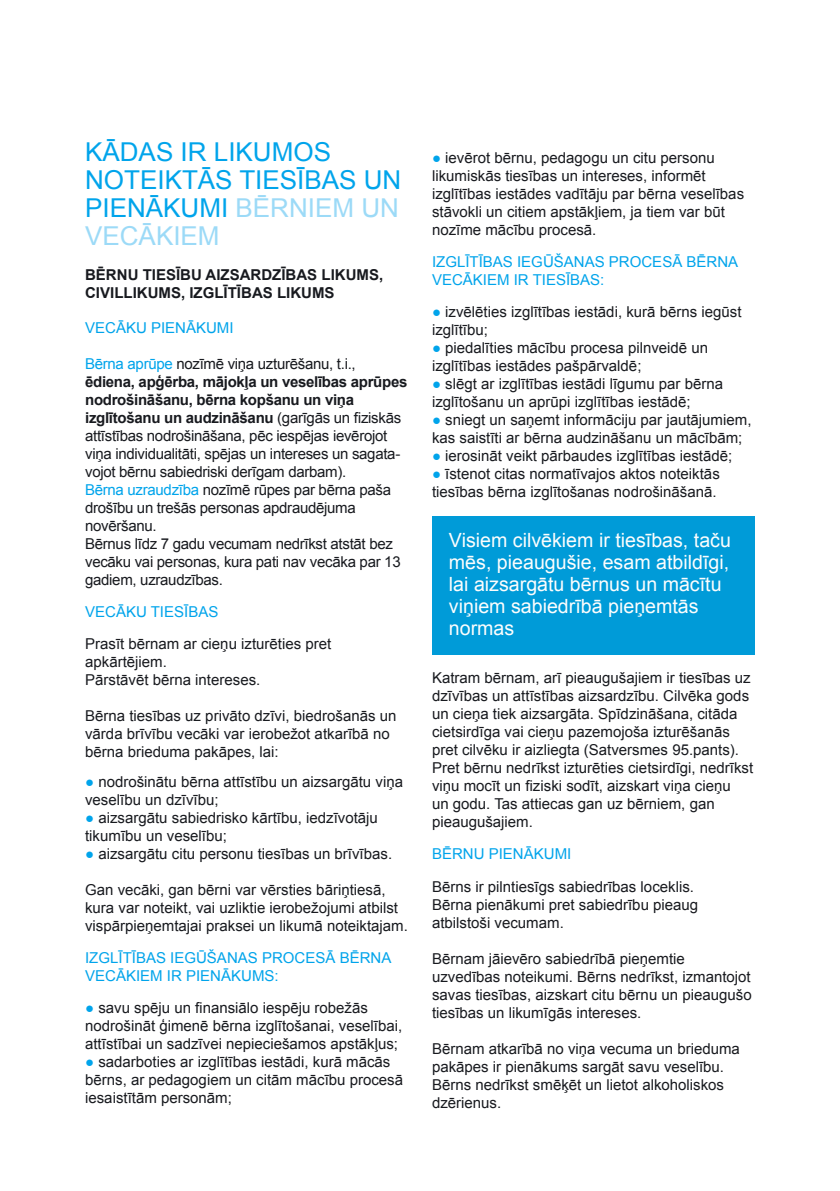
<style>
.page{position:relative;width:840px;height:1191px;background:#fff}
.page>*{position:absolute;margin:0;border:0;box-sizing:border-box;transform-origin:0 0}
.t1{font:26px/28px "Arial";color:#00a4eb}
.t2{font:19.6px/22px "Arial";color:#fcfdfd}
.t3{font:15px/18px "Arial";color:#181a1f}
.t4{font:15px/18px "Arial";letter-spacing:-.02em;color:#181a1f}
.t5{font:15px/18px "Arial";color:#00a4eb}
.t6{font:700 15px/18px "Arial";color:#181a1f}
.s1{color:#9cdaf7}
.s2{color:#00a4eb}
.s3{font-weight:700}
</style>
<div class="page">
<div style="left:432px;top:516px;width:322px;height:138px;background:#009bd8"></div>
<h1 class="t1" style="left:85px;top:138px;width:317px">Kādas ir likumos noteiktās tiesības un pienākumi <span class="s1">bērniem un vecākiem</span></h1>
<p class="t6" style="left:85px;top:267px;width:299px">Bērnu tiesību aizsardzības li kums,<br>Civilli</p>
<p class="t6" style="left:137px;top:285px;width:197px">kums, Izglītības li kums</p>
<p class="t5" style="left:85px;top:319px;width:150px">Vecāku pienākumi</p>
<p class="t4" style="left:85px;top:355px;width:323px"><span class="s2">Bērna aprūpe</span> nozīmē viņa uzturēšanu, t.i., <span class="s3">ēdiena, apģērba, mājokļa un veselības aprūpes nodrošināšanu, bērna kopšanu un viņa izglītošanu un audzināšanu</span> (garīgās un fiziskās attīstības nodrošināšana, pēc iespējas ievērojot viņa individualitāti, spējas un intereses un sagata&shy;vojot bērnu sabiedriski derīgam darbam).<br><span class="s2">Bērna uzraudzība</span> nozīmē rūpes par bērna paša drošību un trešās personas apdraudējuma novēršanu.<br>Bērnus līdz 7 gadu vecumam nedrīkst atstāt bez vecāku vai personas, kura pati nav vecāka par 13 gadiem, uzraudzības.</p>
<p class="t5" style="left:85px;top:603px;width:135px">Vecāku tiesības</p>
<p class="t3" style="left:85px;top:635px;width:247px">Prasīt bērnam ar cieņu izturēties pret apkārtējiem.<br>Pārstāvēt bērna intereses.</p>
<p class="t3" style="left:85px;top:707px;width:312px">Bērna tiesības uz privāto dzīvi, biedrošanās un vārda brīvību vecāki var ierobežot atkarībā no bērna brieduma pakāpes, lai:</p>
<p class="t3" style="left:85px;top:772px;width:319px"><span class="s2">●</span> nodrošinātu bērna attīstību un aizsargātu viņa veselību un dzīvību;</p>
<p class="t3" style="left:85px;top:808px;width:294px"><span class="s2">●</span> aizsargātu sabiedrisko kārtību, iedzīvotāju tikumību un veselību;</p>
<p class="t3" style="left:85px;top:844px;width:308px"><span class="s2">●</span> aizsargātu citu personu tiesības un brīvības.</p>
<p class="t3" style="left:85px;top:880px;width:324px">Gan vecāki, gan bērni var vērsties bāriņtiesā, kura var noteikt, vai uzliktie ierobežojumi atbilst vispārpieņemtajai praksei un likumā noteiktajam.</p>
<p class="t5" style="left:85px;top:948px;width:307px">Izglītības iegūšanas procesā bērna vecākiem ir pienākums:</p>
<p class="t3" style="left:85px;top:999px;width:318px"><span class="s2">●</span> savu spēju un finansiālo iespēju robežās nodrošināt ģimenē bērna izglītošanai, veselībai, attīstībai un sadzīvei nepieciešamos apstākļus;</p>
<p class="t3" style="left:85px;top:1053px;width:319px"><span class="s2">●</span> sadarboties ar izglītības iestādi, kurā mācās bērns, ar pedagogiem un citām mācību procesā iesaistītām personām;</p>
<p class="t3" style="left:432px;top:149px;width:313px"><span class="s2">●</span> ievērot bērnu, pedagogu un citu personu likumiskās tiesības un intereses, informēt izglītības iestādes vadītāju par bērna veselības stāvokli un citiem apstākļiem, ja tiem var būt nozīme mācību procesā.</p>
<p class="t5" style="left:432px;top:253px;width:307px">Izglītības iegūšanas procesā bērna vecākiem ir tiesības:</p>
<p class="t3" style="left:432px;top:303px;width:311px"><span class="s2">●</span> izvēlēties izglītības iestādi, kurā bērns iegūst izglītību;</p>
<p class="t3" style="left:432px;top:339px;width:277px"><span class="s2">●</span> piedalīties mācību procesa pilnveidē un izglītības iestādes pašpārvaldē;</p>
<p class="t3" style="left:432px;top:375px;width:292px"><span class="s2">●</span> slēgt ar izglītības iestādi līgumu par bērna izglītošanu un aprūpi izglītības iestādē;</p>
<p class="t3" style="left:432px;top:411px;width:321px"><span class="s2">●</span> sniegt un saņemt informāciju par jautājumiem, kas saistīti ar bērna audzināšanu un mācībām;</p>
<p class="t3" style="left:432px;top:447px;width:302px"><span class="s2">●</span> ierosināt veikt pārbaudes izglītības iestādē;</p>
<p class="t3" style="left:432px;top:465px;width:289px"><span class="s2">●</span> īstenot citas normatīvajos aktos noteiktās tiesības bērna izglītošanas nodrošināšanā.</p>
<h2 class="t2" style="left:448px;top:529px;width:283px">Visiem cilvēkiem ir tiesības, taču mēs, pieaugušie, esam atbildīgi, lai aizsargātu bērnus un mācītu viņiem sabiedrībā pieņemtās normas</h2>
<p class="t3" style="left:432px;top:669px;width:322px">Katram bērnam, arī pieaugušajiem ir tiesības uz dzīvības un attīstības aizsardzību. Cilvēka gods un cieņa tiek aizsargāta. Spīdzināšana, citāda cietsirdīga vai cieņu pazemojoša izturēšanās pret cilvēku ir aizliegta (Satversmes 95.pants).<br>Pret bērnu nedrīkst izturēties cietsirdīgi, nedrīkst viņu mocīt un fiziski sodīt, aizskart viņa cieņu<br>un godu. Tas attiecas gan uz bērniem, gan pieaugušajiem.</p>
<p class="t5" style="left:432px;top:845px;width:141px">Bērnu pienākumi</p>
<p class="t3" style="left:432px;top:877px;width:267px">Bērns ir pilntiesīgs sabiedrības loceklis.<br>Bērna pienākumi pret sabiedrību pieaug atbilstoši vecumam.</p>
<p class="t3" style="left:432px;top:949px;width:321px">Bērnam jāievēro sabiedrībā pieņemtie uzvedības noteikumi. Bērns nedrīkst, izmantojot savas tiesības, aizskart citu bērnu un pieaugušo tiesības un likumīgās intereses.</p>
<p class="t3" style="left:432px;top:1039px;width:309px">Bērnam atkarībā no viņa vecuma un brieduma pakāpes ir pienākums sargāt savu veselību.<br>Bērns nedrīkst smēķēt un lietot alkoholiskos dzērienus.</p>
</div>
